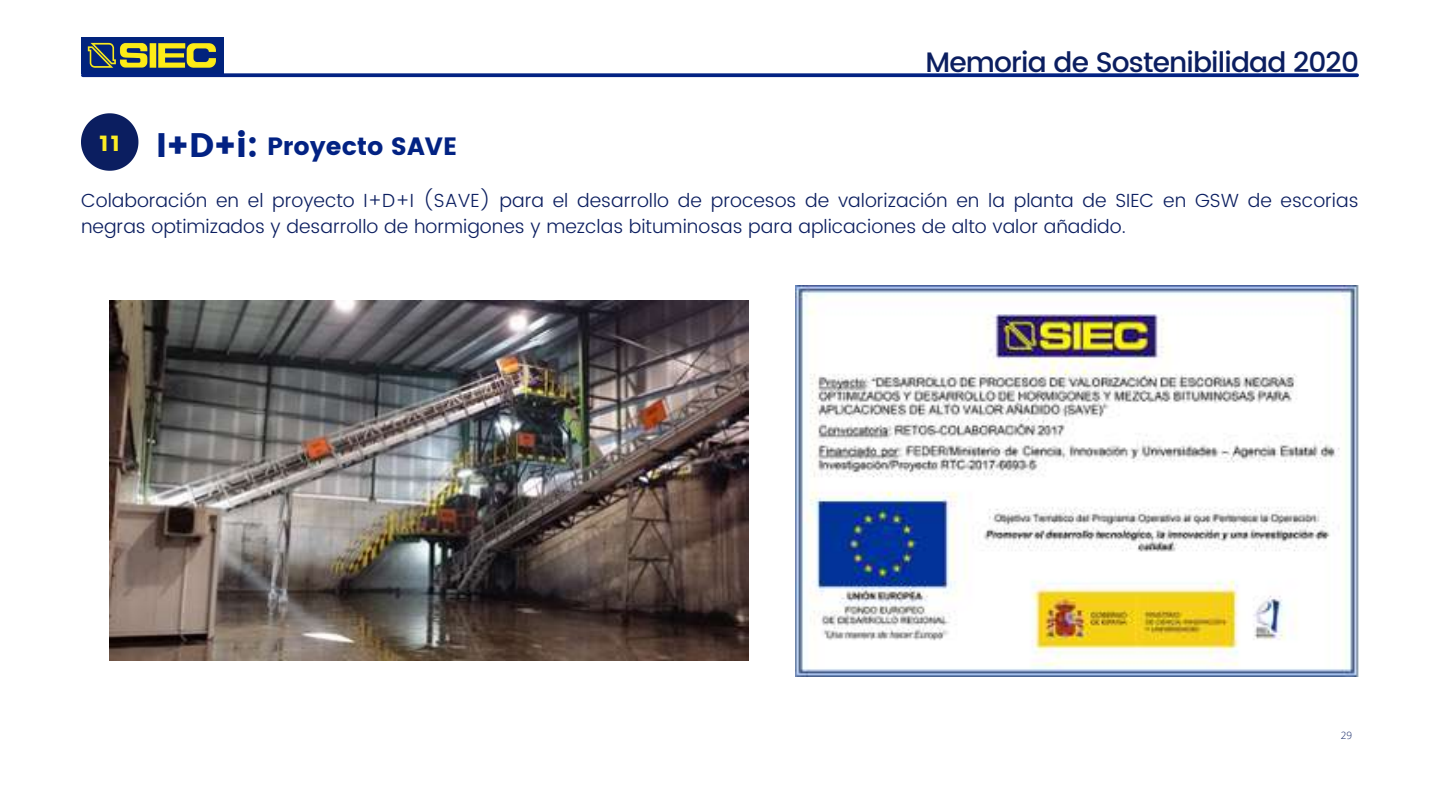
<style>
.page{position:relative;width:1440px;height:810px;background:#fff}
.page>*{position:absolute;margin:0;border:0;box-sizing:border-box;transform-origin:0 0}
.t1{font:500 28.1px "Poppins";letter-spacing:-.03em;color:#0b1e60}
.t2{font:25px "Poppins";color:#022283}
.t3{font:300 19px/26.2px "Poppins";color:#0b1e60}
.t4{font:300 10px "Open Sans";color:#0b1e60}
.s1{font-size:34px}
</style>
<div class="page">
<img style="left:81px;top:38px;width:143px;height:36px">
<svg style="left:83px;top:73px;width:1274px;height:4px;background:#15328c"></svg>
<svg style="left:81px;top:113px;width:57px;height:58px"></svg>
<img style="left:110px;top:301px;width:639px;height:360px">
<img style="left:796px;top:286px;width:563px;height:390px">
<h1 class="t1" style="left:926px;top:46px;width:435px">Memoria de Sostenibilidad 2020</h1>
<h2 class="t2" style="left:100px;top:132px;width:359px"><sup>11</sup> <span class="s1">I+D+i:</span> Proyecto SAVE</h2>
<p class="t3" style="left:81px;top:187px;width:1279px">Colaboración en el proyecto I+D+I (SAVE) para el desarrollo de procesos de valorización en la planta de SIEC en GSW de escorias negras optimizados y desarrollo de hormigones y mezclas bituminosas para aplicaciones de alto valor añadido.</p>
<p class="t4" style="left:1341px;top:728px;width:13px">29</p>
</div>
